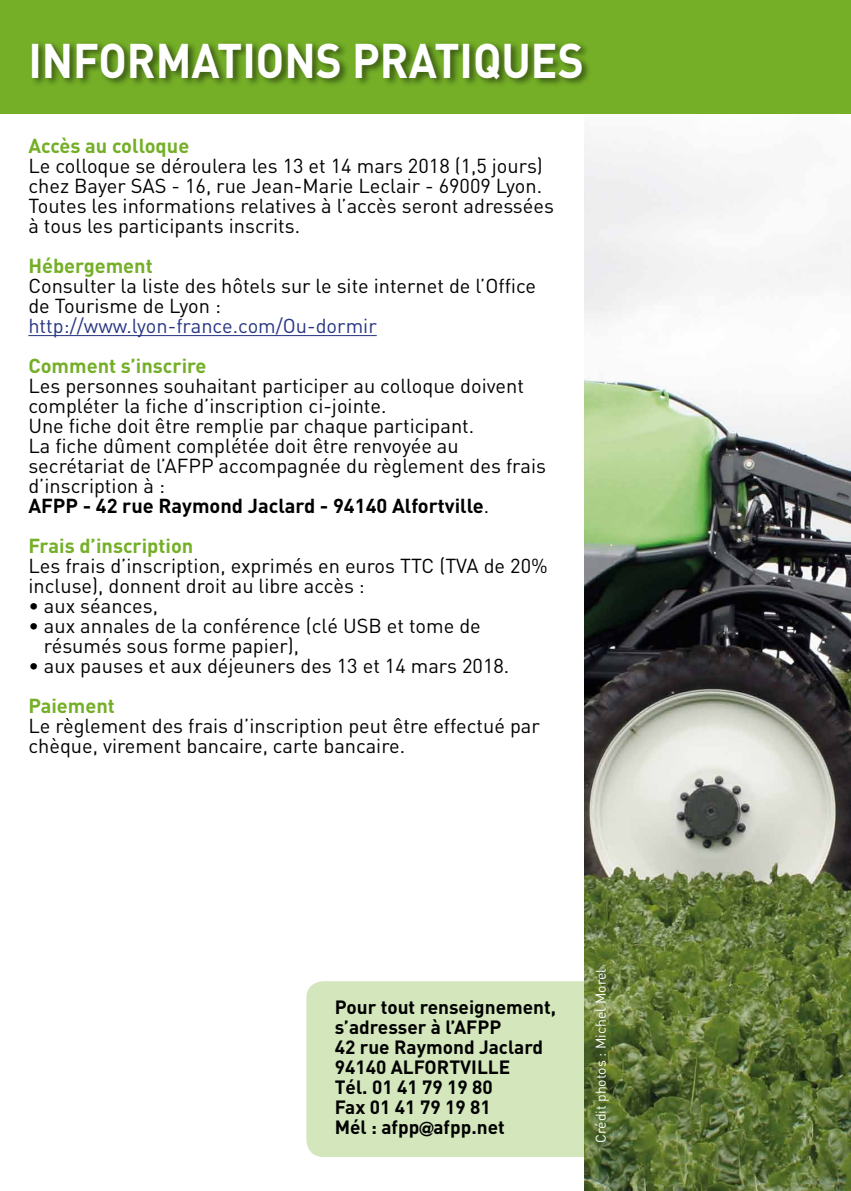
<style>
.page{position:relative;width:851px;height:1191px;background:#fff}
.page>*{position:absolute;margin:0;border:0;box-sizing:border-box;transform-origin:0 0}
.t1{font:700 48px "DIN";color:#fff;scale:.92 1}
.t2{font:20px/20px "DIN";color:#000}
.t3{font:700 20px "DIN";color:#74af27}
.t4{font:20px "DIN";color:#283583}
.t5{font:700 19px/20px "DIN";color:#000}
.t6{font:14px "DIN";color:#fff}
.s1{font-weight:700}
.s2{font-family:"Avant Garde";font-weight:600}
</style>
<div class="page">
<div style="left:306px;top:981px;width:303px;height:176px;background:#d3e6bc;border-radius:17px"></div>
<img style="left:584px;top:113px;width:266px;height:1078px">
<hr style="left:28px;top:335px;width:349px;height:1px;background:#283583">
<div style="left:0;top:0;width:850px;height:113px;background:#74af27"></div>
<div style="left:30px;top:41px;width:561px;height:47px;background:#000;opacity:.5"></div>
<h1 class="t1" style="left:28px;top:29px;width:605px">INFORMATIONS PRATIQUES</h1>
<p class="t3" style="left:28px;top:132px;width:162px">Accès au colloque</p>
<p class="t2" style="left:28px;top:155px;width:527px">Le colloque se déroulera les 13 et 14 mars 2018 (1,5 jours) chez Bayer SAS - 16, rue Jean-Marie Leclair - 69009 Lyon.<br>Toutes les informations relatives à l’accès seront adressées à tous les participants inscrits.</p>
<p class="t3" style="left:28px;top:252px;width:126px">Hébergement</p>
<p class="t2" style="left:28px;top:275px;width:509px">Consulter la liste des hôtels sur le site internet de l’Office de Tourisme de Lyon :</p>
<p class="t4" style="left:28px;top:313px;width:350px">http://www.lyon-france.com/Ou-dormir</p>
<p class="t3" style="left:28px;top:352px;width:180px">Comment s’inscrire</p>
<p class="t2" style="left:28px;top:375px;width:519px">Les personnes souhaitant participer au colloque doivent compléter la fiche d’inscription ci-jointe.<br>Une fiche doit être remplie par chaque participant.<br>La fiche dûment complétée doit être renvoyée au secrétariat de l’AFPP accompagnée du règlement des frais d’inscription à :<br><span class="s1">AFPP - 42 rue Raymond Jaclard - 94140 Alfortville</span>.</p>
<p class="t3" style="left:28px;top:532px;width:166px">Frais d’inscription</p>
<p class="t2" style="left:28px;top:555px;width:521px">Les frais d’inscription, exprimés en euros TTC (TVA de 20% incluse), donnent droit au libre accès :</p>
<p class="t2" style="left:28px;top:595px;width:131px">• aux séances,</p>
<p class="t2" style="left:44px;top:615px;width:438px;text-indent:-16px">• aux annales de la conférence (clé USB et tome de résumés sous forme papier),</p>
<p class="t2" style="left:28px;top:655px;width:482px">• aux pauses et aux déjeuners des 13 et 14 mars 2018.</p>
<p class="t3" style="left:28px;top:692px;width:88px">Paiement</p>
<p class="t2" style="left:28px;top:715px;width:513px">Le règlement des frais d’inscription peut être effectué par chèque, virement bancaire, carte bancaire.</p>
<p class="t5" style="left:334px;top:996px;width:223px">Pour tout renseignement, s’adresser à l’AFPP<br>42 rue Raymond Jaclard<br>94140 ALFORTVILLE<br>Tél. 01 41 79 19 80<br>Fax 01 41 79 19 81<br>Mél : afpp<span class="s2">@</span>afpp.net</p>
<p class="t6" style="left:591px;top:1143px;width:176px;rotate:-90deg">Crédit photos : Michel Morel</p>
</div>
